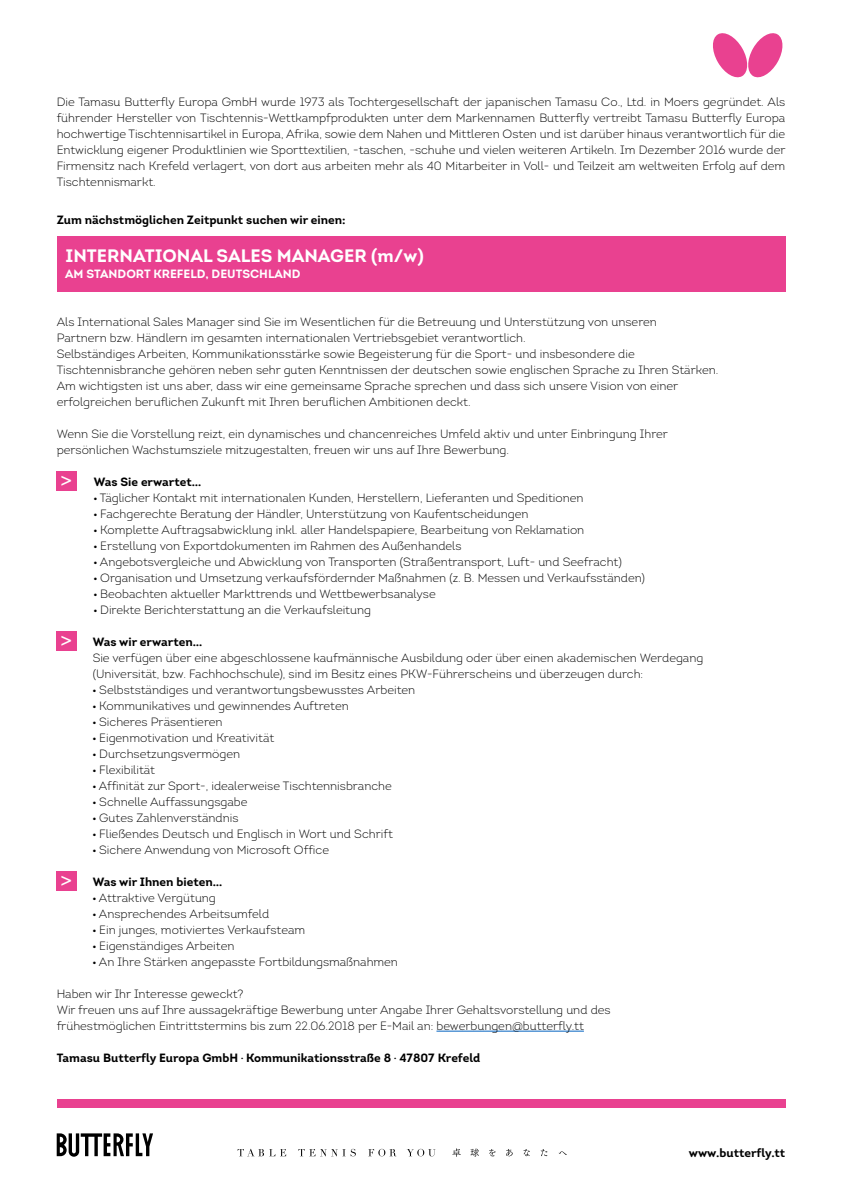
<style>
.page{position:relative;width:842px;height:1191px;background:#fff}
.page>*{position:absolute;margin:0;border:0;box-sizing:border-box;transform-origin:0 0}
.t1{font:18px "Intro Bold Caps";color:#fff}
.t2{font:300 12px/16px "Intro";color:#000}
.t3{font:700 12px "Intro";color:#000}
.t4{font:12px "Intro Bold Caps";color:#fff}
.s1{font-family:"Intro";font-weight:700}
.s2{font-family:"Intro Regular Caps";font-weight:400;font-size:24px;color:#fff}
.s3{font-family:"Myriad Pro";font-weight:400}
.s4{font-weight:700}
.s5{font-family:"DIN Engschrift";font-weight:400}
</style>
<div class="page">
<div style="left:57px;top:236px;width:728px;height:55px;background:#e94190"></div>
<svg style="left:713px;top:33px;width:69px;height:44px"></svg>
<svg style="left:57px;top:1133px;width:96px;height:23px"></svg>
<hr style="left:436px;top:1030px;width:148px;height:1px;background:#0563c1">
<div style="left:57px;top:471px;width:20px;height:20px;background:#e94190"></div>
<div style="left:57px;top:631px;width:20px;height:20px;background:#e94190"></div>
<div style="left:57px;top:871px;width:20px;height:20px;background:#e94190"></div>
<svg style="left:238px;top:1148px;width:48px;height:8px"></svg>
<svg style="left:298px;top:1148px;width:58px;height:8px"></svg>
<svg style="left:368px;top:1148px;width:28px;height:8px"></svg>
<svg style="left:407px;top:1148px;width:28px;height:8px"></svg>
<svg style="left:452px;top:1148px;width:9px;height:8px"></svg>
<svg style="left:470px;top:1148px;width:9px;height:8px"></svg>
<svg style="left:489px;top:1149px;width:7px;height:7px"></svg>
<svg style="left:506px;top:1149px;width:7px;height:7px"></svg>
<svg style="left:523px;top:1149px;width:7px;height:7px"></svg>
<svg style="left:541px;top:1149px;width:6px;height:7px"></svg>
<svg style="left:559px;top:1151px;width:8px;height:4px"></svg>
<div style="left:57px;top:1099px;width:728px;height:9px;background:#e94190"></div>
<p class="t2" style="left:57px;top:94px;width:730px;text-align:justify">Die Tamasu Butterfly Europa GmbH wurde 1973 als Tochtergesellschaft der japanischen Tamasu Co., Ltd. in Moers gegründet. Als führender Hersteller von Tischtennis-Wettkampfprodukten unter dem Markennamen Butterfly vertreibt Tamasu Butterfly Europa hochwertige Tischtennisartikel in Europa, Afrika, sowie dem Nahen und Mittleren Osten und ist darüber hinaus verantwortlich für die Entwicklung eigener Produktlinien wie Sporttextilien, -taschen, -schuhe und vielen weiteren Artikeln. Im Dezember 2016 wurde der Firmensitz nach Krefeld verlagert, von dort aus arbeiten mehr als 40 Mitarbeiter in Voll- und Teilzeit am weltweiten Erfolg auf dem Tischtennismarkt.</p>
<p class="t3" style="left:57px;top:212px;width:290px">Zum nächstmöglichen Zeitpunkt suchen wir einen:</p>
<h1 class="t1" style="left:66px;top:244px;width:360px">INTERNATIONAL SALES MANAGER (<span class="s1">m/w</span>)</h1>
<p class="t4" style="left:65px;top:266px;width:237px">AM STANDORT KREFELD, DEUTSCHLAND</p>
<p class="t2" style="left:57px;top:313px;width:663px">Als International Sales Manager sind Sie im Wesentlichen für die Betreuung und Unterstützung von unseren<br>Partnern bzw. Händlern im gesamten internationalen Vertriebsgebiet verantwortlich.<br>Selbständiges Arbeiten, Kommunikationsstärke sowie Begeisterung für die Sport- und insbesondere die Tischtennisbranche gehören neben sehr guten Kenntnissen der deutschen sowie englischen Sprache zu Ihren Stärken.<br>Am wichtigsten ist uns aber, dass wir eine gemeinsame Sprache sprechen und dass sich unsere Vision von einer erfolgreichen beruflichen Zukunft mit Ihren beruflichen Ambitionen deckt.</p>
<p class="t2" style="left:57px;top:425px;width:613px">Wenn Sie die Vorstellung reizt, ein dynamisches und chancenreiches Umfeld aktiv und unter Einbringung Ihrer persönlichen Wachstumsziele mitzugestalten, freuen wir uns auf Ihre Bewerbung.</p>
<p class="t3" style="left:60px;top:474px;width:143px"><span class="s2">&gt;</span> Was Sie erwartet…</p>
<p class="t2" style="left:94px;top:489px;width:491px"><span class="s3">•</span> Täglicher Kontakt mit internationalen Kunden, Herstellern, Lieferanten und Speditionen</p>
<p class="t2" style="left:94px;top:505px;width:436px"><span class="s3">•</span> Fachgerechte Beratung der Händler, Unterstützung von Kaufentscheidungen</p>
<p class="t2" style="left:94px;top:521px;width:492px"><span class="s3">•</span> Komplette Auftragsabwicklung inkl. aller Handelspapiere, Bearbeitung von Reklamation</p>
<p class="t2" style="left:94px;top:537px;width:369px"><span class="s3">•</span> Erstellung von Exportdokumenten im Rahmen des Außenhandels</p>
<p class="t2" style="left:94px;top:553px;width:530px"><span class="s3">•</span> Angebotsvergleiche und Abwicklung von Transporten (Straßentransport, Luft- und Seefracht)</p>
<p class="t2" style="left:94px;top:569px;width:553px"><span class="s3">•</span> Organisation und Umsetzung verkaufsfördernder Maßnahmen (z. B. Messen und Verkaufsständen)</p>
<p class="t2" style="left:94px;top:585px;width:343px"><span class="s3">•</span> Beobachten aktueller Markttrends und Wettbewerbsanalyse</p>
<p class="t2" style="left:94px;top:601px;width:279px"><span class="s3">•</span> Direkte Berichterstattung an die Verkaufsleitung</p>
<p class="t2" style="left:93px;top:633px;width:612px;text-indent:-33px"><span class="s2">&gt;</span> <span class="s4">Was wir erwarten…<br></span>Sie verfügen über eine abgeschlossene kaufmännische Ausbildung oder über einen akademischen Werdegang (Universität, bzw. Fachhochschule), sind im Besitz eines PKW-Führerscheins und überzeugen durch:</p>
<p class="t2" style="left:93px;top:681px;width:324px"><span class="s3">•</span> Selbstständiges und verantwortungsbewusstes Arbeiten</p>
<p class="t2" style="left:93px;top:697px;width:258px"><span class="s3">•</span> Kommunikatives und gewinnendes Auftreten</p>
<p class="t2" style="left:93px;top:713px;width:131px"><span class="s3">•</span> Sicheres Präsentieren</p>
<p class="t2" style="left:93px;top:729px;width:183px"><span class="s3">•</span> Eigenmotivation und Kreativität</p>
<p class="t2" style="left:93px;top:745px;width:149px"><span class="s3">•</span> Durchsetzungsvermögen</p>
<p class="t2" style="left:93px;top:761px;width:64px"><span class="s3">•</span> Flexibilität</p>
<p class="t2" style="left:93px;top:777px;width:301px"><span class="s3">•</span> Affinität zur Sport-, idealerweise Tischtennisbranche</p>
<p class="t2" style="left:93px;top:793px;width:156px"><span class="s3">•</span> Schnelle Auffassungsgabe</p>
<p class="t2" style="left:93px;top:809px;width:147px"><span class="s3">•</span> Gutes Zahlenverständnis</p>
<p class="t2" style="left:93px;top:825px;width:302px"><span class="s3">•</span> Fließendes Deutsch und Englisch in Wort und Schrift</p>
<p class="t2" style="left:93px;top:841px;width:238px"><span class="s3">•</span> Sichere Anwendung von Microsoft Office</p>
<p class="t3" style="left:60px;top:874px;width:164px"><span class="s2">&gt;</span> Was wir Ihnen bieten…</p>
<p class="t2" style="left:93px;top:889px;width:125px"><span class="s3">•</span> Attraktive Vergütung</p>
<p class="t2" style="left:93px;top:905px;width:178px"><span class="s3">•</span> Ansprechendes Arbeitsumfeld</p>
<p class="t2" style="left:93px;top:921px;width:214px"><span class="s3">•</span> Ein junges, motiviertes Verkaufsteam</p>
<p class="t2" style="left:93px;top:937px;width:143px"><span class="s3">•</span> Eigenständiges Arbeiten</p>
<p class="t2" style="left:93px;top:953px;width:307px"><span class="s3">•</span> An Ihre Stärken angepasste Fortbildungsmaßnahmen</p>
<p class="t2" style="left:57px;top:985px;width:555px">Haben wir Ihr Interesse geweckt?<br>Wir freuen uns auf Ihre aussagekräftige Bewerbung unter Angabe Ihrer Gehaltsvorstellung und des frühestmöglichen Eintrittstermins bis zum 22.06.2018 per E-Mail an: bewerbungen@butterfly.tt</p>
<p class="t3" style="left:57px;top:1050px;width:425px">Tamasu Butterfly Europa GmbH <span class="s5">·</span> Kommunikationsstraße 8 <span class="s5">·</span> 47807 Krefeld</p>
<p class="t3" style="left:689px;top:1145px;width:98px">www.butterfly.tt</p>
</div>
